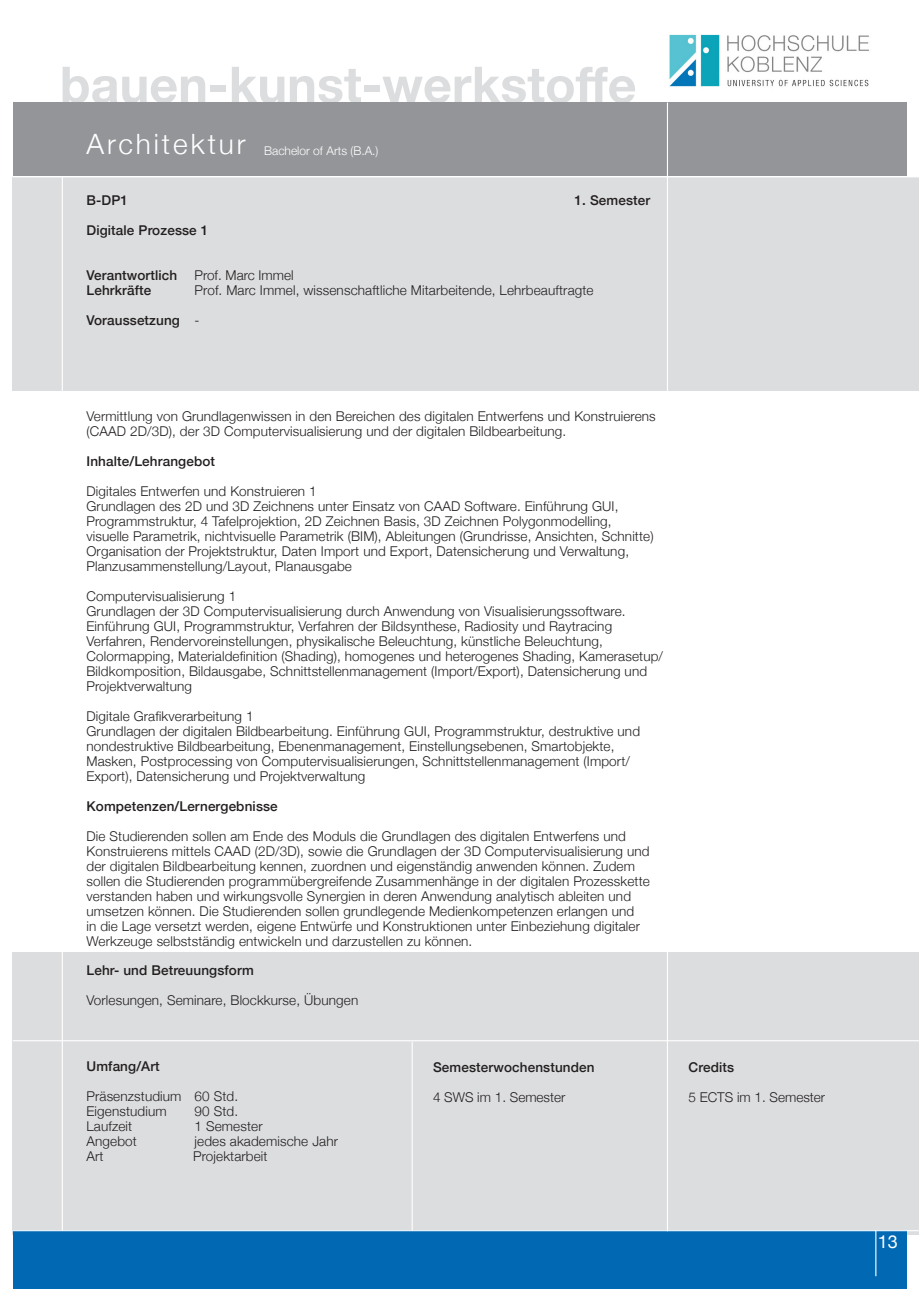
<style>
.page{position:relative;width:919px;height:1289px;background:#fff}
.page>*{position:absolute;margin:0;border:0;box-sizing:border-box;transform-origin:0 0}
.t1{font:700 50.25px "Helvetica Neue";color:#dcdddf}
.t2{font:300 28.05px "Helvetica Neue";letter-spacing:.105em;color:#fff}
.t3{font:18px "Helvetica Neue";color:#fff}
.t4{font:300 13.5px/15px "Helvetica Neue";letter-spacing:.01em;color:#231f20}
.t5{font:500 13.5px "Helvetica Neue";letter-spacing:.01em;color:#231f20}
.t6{font:300 12px "Helvetica Neue";color:#fff}
.s1{font-weight:300}
</style>
<div class="page">
<div style="left:13px;top:952px;width:905px;height:282px;background:#dcdddf"></div>
<div style="left:13px;top:1230px;width:893px;height:58px;background:#0168b3"></div>
<div style="left:13px;top:177px;width:905px;height:213px;background:#dcdddf"></div>
<div style="left:13px;top:103px;width:893px;height:73px;background:#939598"></div>
<hr style="left:13px;top:1229px;width:905px;height:2px;background:#fff">
<img style="left:669px;top:34px;width:200px;height:53px">
<hr style="left:666px;top:103px;width:2px;height:1128px;background:#fff">
<hr style="left:62px;top:177px;width:1px;height:1053px;background:#fff">
<hr style="left:13px;top:1040px;width:905px;height:1px;background:#fff">
<hr style="left:875px;top:1230px;width:1px;height:46px;background:#fff">
<hr style="left:411px;top:1041px;width:2px;height:189px;background:#fff">
<h1 class="t1" style="left:60px;top:45px;width:578px">bauen-kunst-werkstoffe</h1>
<h2 class="t2" style="left:86px;top:122px;width:161px">Architektur</h2>
<p class="t6" style="left:264px;top:141px;width:116px">Bachelor of Arts (B.A.)</p>
<p class="t5" style="left:574px;top:189px;width:77px">1. Semester</p>
<p class="t5" style="left:86px;top:189px;width:43px">B-DP1</p>
<p class="t5" style="left:86px;top:219px;width:123px">Digitale Prozesse 1</p>
<p class="t5" style="left:86px;top:264px;width:92px">Verantwortlich</p>
<p class="t4" style="left:194px;top:266px;width:100px">Prof. Marc Immel</p>
<p class="t5" style="left:86px;top:279px;width:66px">Lehrkräfte</p>
<p class="t4" style="left:194px;top:281px;width:400px">Prof. Marc Immel, wissenschaftliche Mitarbeitende, Lehrbeauftragte</p>
<p class="t5" style="left:86px;top:309px;width:114px">Voraussetzung <span class="s1">-</span></p>
<p class="t4" style="left:86px;top:408px;width:570px">Vermittlung von Grundlagenwissen in den Bereichen des digitalen Entwerfens und Konstruierens (CAAD 2D/3D), der 3D Computervisualisierung und der digitalen Bildbearbeitung.</p>
<p class="t5" style="left:86px;top:450px;width:130px">Inhalte/Lehrangebot</p>
<p class="t4" style="left:86px;top:483px;width:232px">Digitales Entwerfen und Konstruieren 1</p>
<p class="t4" style="left:86px;top:498px;width:568px">Grundlagen des 2D und 3D Zeichnens unter Einsatz von CAAD Software. Einführung GUI, Programmstruktur, 4 Tafelprojektion, 2D Zeichnen Basis, 3D Zeichnen Polygonmodelling, visuelle Parametrik, nichtvisuelle Parametrik (BIM), Ableitungen (Grundrisse, Ansichten, Schnitte)<br>Organisation der Projektstruktur, Daten Import und Export, Datensicherung und Verwaltung, Planzusammenstellung/Layout, Planausgabe</p>
<p class="t4" style="left:86px;top:588px;width:151px">Computervisualisierung 1</p>
<p class="t4" style="left:86px;top:603px;width:578px">Grundlagen der 3D Computervisualisierung durch Anwendung von Visualisierungssoftware.<br>Einführung GUI, Programmstruktur, Verfahren der Bildsynthese, Radiosity und Raytracing Verfahren, Rendervoreinstellungen, physikalische Beleuchtung, künstliche Beleuchtung, Colormapping, Materialdefinition (Shading), homogenes und heterogenes Shading, Kamerasetup/ Bildkomposition, Bildausgabe, Schnittstellenmanagement (Import/Export), Datensicherung und Projektverwaltung</p>
<p class="t4" style="left:86px;top:708px;width:168px">Digitale Grafikverarbeitung 1</p>
<p class="t4" style="left:86px;top:723px;width:555px">Grundlagen der digitalen Bildbearbeitung. Einführung GUI, Programmstruktur, destruktive und nondestruktive Bildbearbeitung, Ebenenmanagement, Einstellungsebenen, Smartobjekte, Masken, Postprocessing von Computervisualisierungen, Schnittstellenmanagement (Import/ Export), Datensicherung und Projektverwaltung</p>
<p class="t5" style="left:86px;top:795px;width:193px">Kompetenzen/Lernergebnisse</p>
<p class="t4" style="left:86px;top:828px;width:565px">Die Studierenden sollen am Ende des Moduls die Grundlagen des digitalen Entwerfens und Konstruierens mittels CAAD (2D/3D), sowie die Grundlagen der 3D Computervisualisierung und der digitalen Bildbearbeitung kennen, zuordnen und eigenständig anwenden können. Zudem sollen die Studierenden programmübergreifende Zusammenhänge in der digitalen Prozesskette verstanden haben und wirkungsvolle Synergien in deren Anwendung analytisch ableiten und umsetzen können. Die Studierenden sollen grundlegende Medienkompetenzen erlangen und<br>in die Lage versetzt werden, eigene Entwürfe und Konstruktionen unter Einbeziehung digitaler Werkzeuge selbstständig entwickeln und darzustellen zu können.</p>
<p class="t5" style="left:86px;top:958px;width:169px">Lehr- und Betreuungsform</p>
<p class="t4" style="left:86px;top:991px;width:273px">Vorlesungen, Seminare, Blockkurse, Übungen</p>
<p class="t5" style="left:86px;top:1055px;width:75px">Umfang/Art</p>
<p class="t4" style="left:86px;top:1087px;width:153px">Präsenzstudium 60 Std.</p>
<p class="t4" style="left:86px;top:1102px;width:82px">Eigenstudium</p>
<p class="t4" style="left:194px;top:1102px;width:45px">90 Std.</p>
<p class="t4" style="left:86px;top:1117px;width:47px">Laufzeit</p>
<p class="t4" style="left:194px;top:1117px;width:69px">1 Semester</p>
<p class="t4" style="left:86px;top:1132px;width:52px">Angebot</p>
<p class="t4" style="left:194px;top:1132px;width:145px">jedes akademische Jahr</p>
<p class="t4" style="left:86px;top:1147px;width:19px">Art</p>
<p class="t4" style="left:193px;top:1147px;width:76px">Projektarbeit</p>
<p class="t5" style="left:433px;top:1056px;width:163px">Semesterwochenstunden</p>
<p class="t4" style="left:433px;top:1088px;width:134px">4 SWS im 1. Semester</p>
<p class="t5" style="left:688px;top:1055px;width:47px">Credits</p>
<p class="t4" style="left:688px;top:1088px;width:138px">5 ECTS im 1. Semester</p>
<h3 class="t3" style="left:877px;top:1228px;width:22px">13</h3>
</div>
